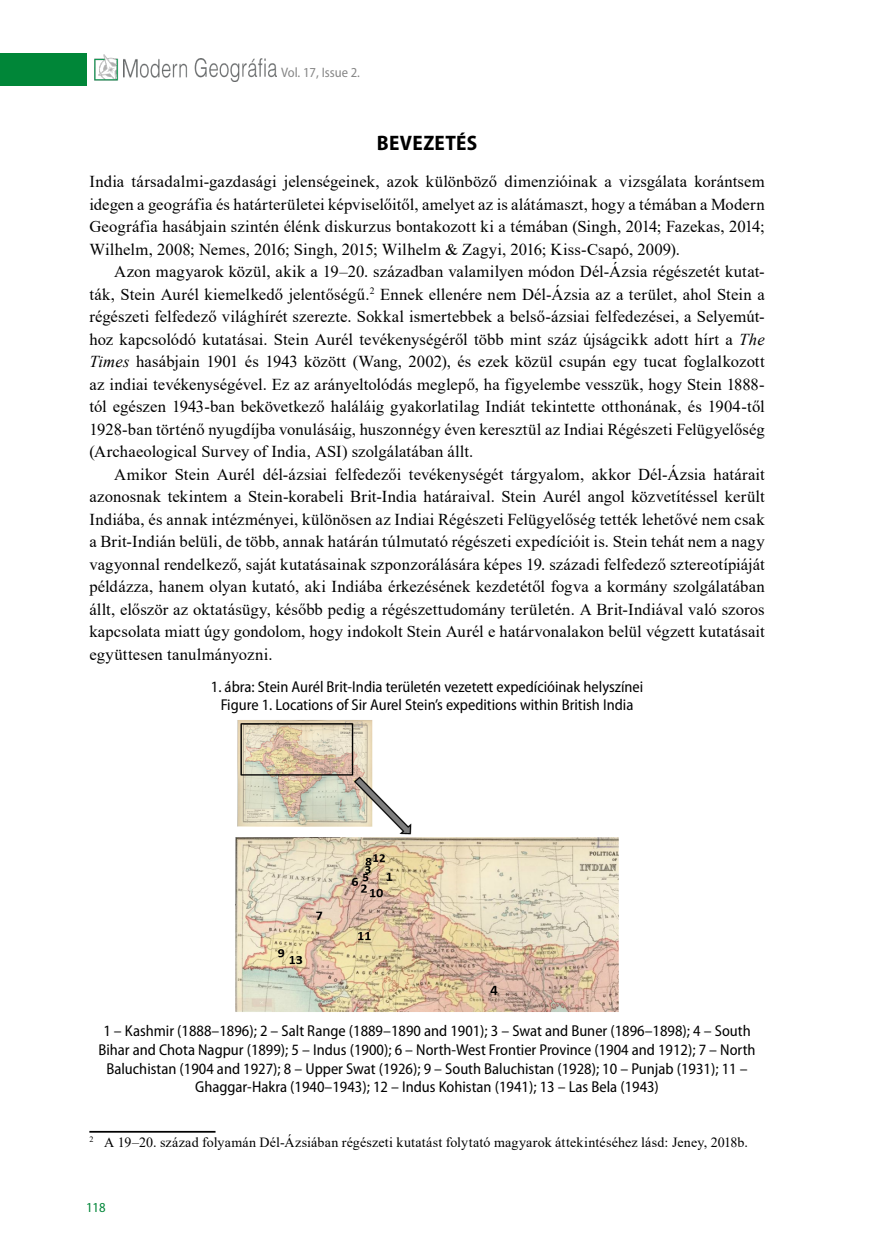
<style>
.page{position:relative;width:874px;height:1241px;background:#fff}
.page>*{position:absolute;margin:0;border:0;box-sizing:border-box;transform-origin:0 0}
.t1{font:700 semi-condensed 21px "Myriad Pro";letter-spacing:.02em;color:#000}
.t2{font:16.62px/22.6px "Times New Roman";letter-spacing:.005em;color:#000;text-align:justify}
.t3{font:semi-condensed 15.75px/18.4px "Myriad Pro";color:#000;text-align:center}
.t4{font:14px "Times New Roman";letter-spacing:.01em;color:#000}
.t5{font:semi-condensed 13.65px "Myriad Pro";color:#878787}
.t6{font:semi-condensed 13.65px "Myriad Pro";color:#008638}
.s1{font-style:italic}
</style>
<div class="page">
<img style="left:124px;top:58px;width:152px;height:24px">
<img style="left:94px;top:54px;width:25px;height:27px">
<div style="left:0;top:54px;width:87px;height:32px;background:#008638"></div>
<img style="left:235px;top:720px;width:384px;height:292px">
<hr style="left:89px;top:1130px;width:126px;height:2px;background:#000">
<p class="t5" style="left:281px;top:65px;width:80px">Vol. 17, Issue 2.</p>
<p class="t1" style="left:376px;top:129px;width:102px">BEVEZETÉS</p>
<p class="t2" style="left:89px;top:170px;width:676px">India társadalmi-gazdasági jelenségeinek, azok különböző dimenzióinak a vizsgálata korántsem idegen a geográfia és határterületei képviselőitől, amelyet az is alátámaszt, hogy a témában a Modern Geográfia hasábjain szintén élénk diskurzus bontakozott ki a témában (Singh, 2014; Fazekas, 2014; Wilhelm, 2008; Nemes, 2016; Singh, 2015; Wilhelm &amp; Zagyi, 2016; Kiss-Csapó, 2009).</p>
<p class="t2" style="left:89px;top:260px;width:676px;text-indent:25px">Azon magyarok közül, akik a 19–20. században valamilyen módon Dél-Ázsia régészetét kutat&shy;ták, Stein Aurél kiemelkedő jelentőségű.<sup>2</sup> Ennek ellenére nem Dél-Ázsia az a terület, ahol Stein a régészeti felfedező világhírét szerezte. Sokkal ismertebbek a belső-ázsiai felfedezései, a Selyemút&shy;hoz kapcsolódó kutatásai. Stein Aurél tevékenységéről több mint száz újságcikk adott hírt a <span class="s1">The Times</span> hasábjain 1901 és 1943 között (Wang, 2002), és ezek közül csupán egy tucat foglalkozott az indiai tevékenységével. Ez az arányeltolódás meglepő, ha figyelembe vesszük, hogy Stein 1888- tól egészen 1943-ban bekövetkező haláláig gyakorlatilag Indiát tekintette otthonának, és 1904-től 1928-ban történő nyugdíjba vonulásáig, huszonnégy éven keresztül az Indiai Régészeti Felügyelőség (Archaeological Survey of India, ASI) szolgálatában állt.</p>
<p class="t2" style="left:89px;top:462px;width:676px;text-indent:25px">Amikor Stein Aurél dél-ázsiai felfedezői tevékenységét tárgyalom, akkor Dél-Ázsia határait azonosnak tekintem a Stein-korabeli Brit-India határaival. Stein Aurél angol közvetítéssel került Indiába, és annak intézményei, különösen az Indiai Régészeti Felügyelőség tették lehetővé nem csak a Brit-Indián belüli, de több, annak határán túlmutató régészeti expedícióit is. Stein tehát nem a nagy vagyonnal rendelkező, saját kutatásainak szponzorálására képes 19. századi felfedező sztereotípiáját példázza, hanem olyan kutató, aki Indiába érkezésének kezdetétől fogva a kormány szolgálatában állt, először az oktatásügy, később pedig a régészettudomány területén. A Brit-Indiával való szoros kapcsolata miatt úgy gondolom, hogy indokolt Stein Aurél e határvonalakon belül végzett kutatásait együttesen tanulmányozni.</p>
<p class="t3" style="left:211px;top:678px;width:433px;line-height:17.5px">1. ábra: Stein Aurél Brit-India területén vezetett expedícióinak helyszínei<br>Figure 1. Locations of Sir Aurel Stein’s expeditions within British India</p>
<p class="t3" style="left:98px;top:1022px;width:658px">1 – Kashmir (1888–1896); 2 – Salt Range (1889–1890 and 1901); 3 – Swat and Buner (1896–1898); 4 – South Bihar and Chota Nagpur (1899); 5 – Indus (1900); 6 – North-West Frontier Province (1904 and 1912); 7 – North Baluchistan (1904 and 1927); 8 – Upper Swat (1926); 9 – South Baluchistan (1928); 10 – Punjab (1931); 11 – Ghaggar-Hakra (1940–1943); 12 – Indus Kohistan (1941); 13 – Las Bela (1943)</p>
<p class="t4" style="left:89px;top:1131px;width:659px"><sup>2</sup> A 19–20. század folyamán Dél-Ázsiában régészeti kutatást folytató magyarok áttekintéséhez lásd: Jeney, 2018b.</p>
<p class="t6" style="left:86px;top:1199px;width:21px">118</p>
</div>
